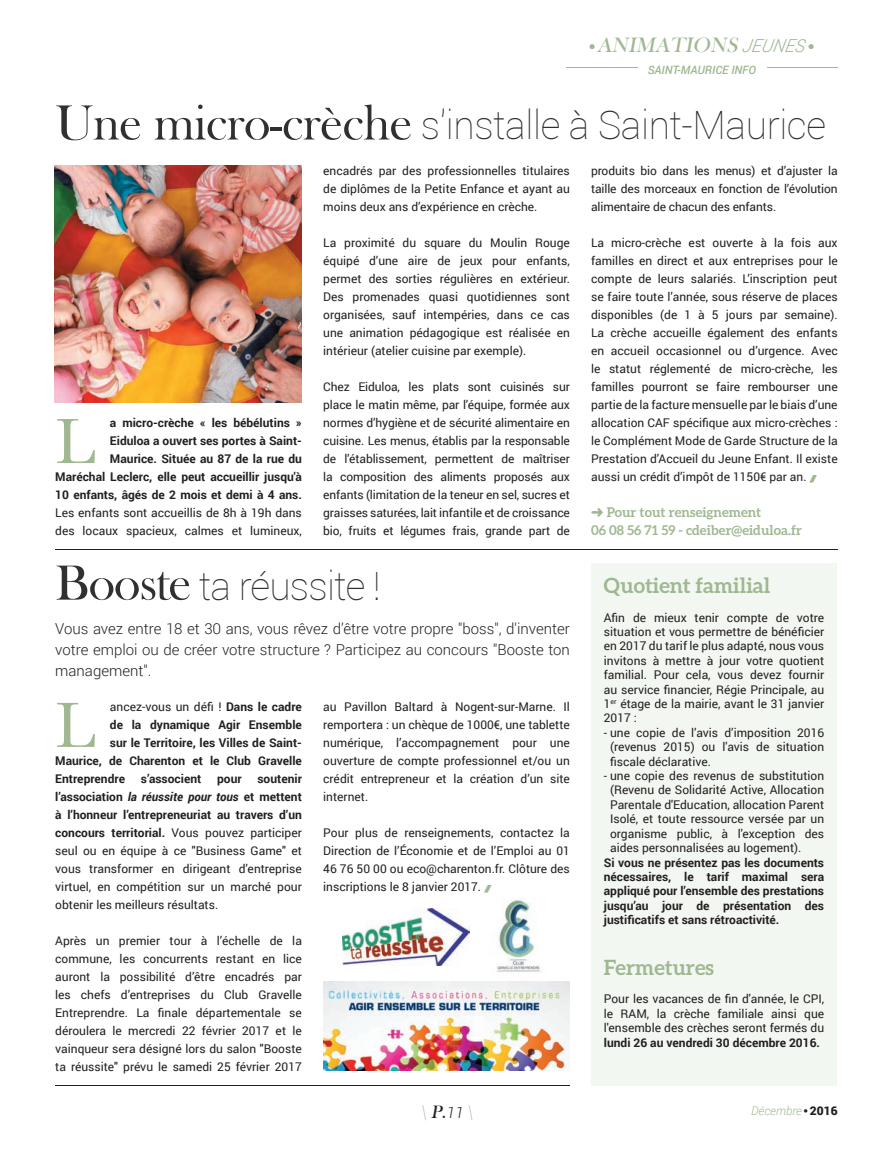
<style>
.page{position:relative;width:893px;height:1149px;background:#fff}
.page>*{position:absolute;margin:0;border:0;box-sizing:border-box;transform-origin:0 0}
.t1{font:66.3px "Baskerville";color:#9fb891}
.t2{font:100 39px "Roboto";letter-spacing:-.01em;color:#312f30}
.t3{font:italic 21.3px "Bask Old Face";color:#9fb891}
.t4{font:700 21px "Aleo";color:#9fb891}
.t5{font:italic 18.45px "Bask Old Face";color:#9fb891}
.t6{font:300 15px/21px "Roboto";color:#231f20;text-align:justify}
.t7{font:700 13.5px/18px "Aleo";color:#9fb891}
.t8{font:12px/18px "Roboto";color:#231f20;text-align:justify}
.t9{font:700 12px/18px "Roboto";color:#231f20;text-align:right}
.t10{font:italic 300 12px "Roboto";color:#9fb891}
.t11{font:italic 500 11.55px "Roboto";color:#9fb891}
.t12{font:6.9px "Zapf Dingbats ITC";color:#9fb891}
.s1{font-family:"Roboto";font-weight:300;font-size:17.85px}
.s2{font-family:"Bask Old Face";font-weight:400;font-size:51px}
.s3{font-weight:700}
.s4{font-weight:700;font-style:italic}
.s5{color:#231f20}
.s6{font-family:"Roboto";font-weight:300;font-size:15.45px;color:#231f20}
.s7{font-family:"Bask Old Face";font-weight:400;font-style:normal;color:#231f20}
.s8{font-weight:900;font-style:normal;color:#231f20}
</style>
<div class="page">
<hr style="left:55px;top:549px;width:783px;height:1px;background:#231f20">
<hr style="left:55px;top:1084px;width:515px;height:1px;background:#231f20">
<img style="left:55px;top:165px;width:247px;height:238px">
<img style="left:323px;top:981px;width:247px;height:89px">
<img style="left:343px;top:908px;width:126px;height:57px">
<img style="left:496px;top:897px;width:46px;height:75px">
<hr style="left:566px;top:67px;width:71px;height:1px;background:#9fb891">
<hr style="left:767px;top:67px;width:71px;height:1px;background:#9fb891">
<div style="left:591px;top:563px;width:246px;height:521px;background:#f3f7f2"></div>
<h3 class="t3" style="left:589px;top:34px;width:220px">● ANIMATIONS <span class="s1">JEUNES</span></h3>
<p class="t12" style="left:808px;top:43px;width:7px">●</p>
<p class="t11" style="left:648px;top:62px;width:110px">SAINT-MAURICE INFO</p>
<h2 class="t2" style="left:55px;top:98px;width:772px"><span class="s2">Une micro-crèche</span> s'installe à Saint-Maurice</h2>
<p class="t9" style="left:55px;top:413px;width:248px">a micro-crèche « les bébélutins »<br>Eiduloa a ouvert ses portes à Saint-<br>Maurice. Située au 87 de la rue du<br>Maréchal Leclerc, elle peut accueillir jusqu'à 10 enfants, âgés de 2 mois et demi à 4 ans.</p>
<p class="t8" style="left:55px;top:503px;width:248px">Les enfants sont accueillis de 8h à 19h dans des locaux spacieux, calmes et lumineux,</p>
<h1 class="t1" style="left:55px;top:402px;width:42px">L</h1>
<p class="t8" style="left:323px;top:161px;width:248px">encadrés par des professionnelles titulaires de diplômes de la Petite Enfance et ayant au moins deux ans d’expérience en crèche.</p>
<p class="t8" style="left:323px;top:233px;width:248px">La proximité du square du Moulin Rouge équipé d’une aire de jeux pour enfants, permet des sorties régulières en extérieur.<br>Des promenades quasi quotidiennes sont organisées, sauf intempéries, dans ce cas une animation pédagogique est réalisée en intérieur (atelier cuisine par exemple).</p>
<p class="t8" style="left:323px;top:377px;width:248px">Chez Eiduloa, les plats sont cuisinés sur place le matin même, par l’équipe, formée aux normes d’hygiène et de sécurité alimentaire en cuisine. Les menus, établis par la responsable de l’établissement, permettent de maîtriser la composition des aliments proposés aux enfants (limitation de la teneur en sel, sucres et graisses saturées, lait infantile et de croissance bio, fruits et légumes frais, grande part de</p>
<h2 class="t2" style="left:55px;top:558px;width:327px"><span class="s2">Booste</span> ta réussite !</h2>
<p class="t6" style="left:55px;top:617px;width:516px">Vous avez entre 18 et 30 ans, vous rêvez d’être votre propre "boss", d'inventer votre emploi ou de créer votre structure ? Participez au concours "Booste ton management".</p>
<h1 class="t1" style="left:55px;top:686px;width:42px">L</h1>
<p class="t8" style="left:110px;top:697px;width:193px">ancez-vous un défi ! <span class="s3">Dans le cadre</span></p>
<p class="t9" style="left:110px;top:715px;width:193px">de la dynamique Agir Ensemble</p>
<p class="t9" style="left:110px;top:733px;width:193px">sur le Territoire, les Villes de Saint-</p>
<p class="t9" style="left:55px;top:751px;width:248px">Maurice, de Charenton et le Club Gravelle</p>
<p class="t9" style="left:55px;top:769px;width:71px">Entreprendre</p>
<p class="t9" style="left:141px;top:769px;width:62px">s’associent</p>
<p class="t9" style="left:217px;top:769px;width:26px">pour</p>
<p class="t8" style="left:55px;top:769px;width:248px;text-indent:202px"><span class="s3">soutenir l’association</span> <span class="s4">la réussite pour tous</span> <span class="s3">et mettent à l’honneur l’entrepreneuriat au travers d’un concours territorial.</span> Vous pouvez participer seul ou en équipe à ce "Business Game" et vous transformer en dirigeant d’entreprise virtuel, en compétition sur un marché pour obtenir les meilleurs résultats.</p>
<p class="t8" style="left:55px;top:931px;width:248px">Après un premier tour à l’échelle de la commune, les concurrents restant en lice auront la possibilité d’être encadrés par les chefs d’entreprises du Club Gravelle Entreprendre. La finale départementale se déroulera le mercredi 22 février 2017 et le vainqueur sera désigné lors du salon "Booste ta réussite" prévu le samedi 25 février 2017</p>
<p class="t8" style="left:323px;top:696px;width:248px">au Pavillon Baltard à Nogent-sur-Marne. Il remportera : un chèque de 1000€, une tablette numérique, l’accompagnement pour une ouverture de compte professionnel et/ou un crédit entrepreneur et la création d’un site internet.</p>
<p class="t8" style="left:323px;top:822px;width:248px">Pour plus de renseignements, contactez la Direction de l’Économie et de l’Emploi au 01<br>46 76 50 00 ou eco@charenton.fr. Clôture des inscriptions le 8 janvier 2017.</p>
<p class="t8" style="left:591px;top:161px;width:248px">produits bio dans les menus) et d’ajuster la taille des morceaux en fonction de l’évolution alimentaire de chacun des enfants.</p>
<p class="t8" style="left:591px;top:233px;width:248px">La micro-crèche est ouverte à la fois aux familles en direct et aux entreprises pour le compte de leurs salariés. L’inscription peut se faire toute l’année, sous réserve de places disponibles (de 1 à 5 jours par semaine).<br>La crèche accueille également des enfants en accueil occasionnel ou d’urgence. Avec le statut réglementé de micro-crèche, les familles pourront se faire rembourser une partie de la facture mensuelle par le biais d’une allocation CAF spécifique aux micro-crèches : le Complément Mode de Garde Structure de la Prestation d’Accueil du Jeune Enfant. Il existe aussi un crédit d’impôt de 1150€ par an.</p>
<p class="t7" style="left:591px;top:502px;width:212px">➜ Pour tout renseignement<br>06 08 56 71 59 - cdeiber@eiduloa.fr</p>
<h3 class="t4" style="left:604px;top:573px;width:168px">Quotient familial</h3>
<p class="t8" style="left:604px;top:609px;width:222px;line-height:14.4px">Afin de mieux tenir compte de votre situation et vous permettre de bénéficier en 2017 du tarif le plus adapté, nous vous invitons à mettre à jour votre quotient familial. Pour cela, vous devez fournir au service financier, Régie Principale, au 1<sup>er</sup> étage de la mairie, avant le 31 janvier 2017 :</p>
<p class="t8" style="left:610px;top:724px;width:216px;line-height:14.4px;text-indent:-6px">- une copie de l’avis d’imposition 2016 (revenus 2015) ou l'avis de situation fiscale déclarative.</p>
<p class="t8" style="left:610px;top:767px;width:216px;line-height:14.4px;text-indent:-6px">- une copie des revenus de substitution (Revenu de Solidarité Active, Allocation Parentale d'Education, allocation Parent Isolé, et toute ressource versée par un organisme public, à l'exception des aides personnalisées au logement).</p>
<p class="t9" style="left:604px;top:854px;width:222px;line-height:14.4px;text-align:justify">Si vous ne présentez pas les documents nécessaires, le tarif maximal sera appliqué pour l’ensemble des prestations jusqu’au jour de présentation des justificatifs et sans rétroactivité.</p>
<h3 class="t4" style="left:604px;top:954px;width:112px">Fermetures</h3>
<p class="t8" style="left:604px;top:991px;width:222px;line-height:14.4px">Pour les vacances de fin d'année, le CPI, le RAM, la crèche familiale ainsi que l'ensemble des crèches seront fermés du</p>
<p class="t9" style="left:604px;top:1032px;width:218px">lundi 26 au vendredi 30 décembre 2016.</p>
<h3 class="t5" style="left:421px;top:1101px;width:53px">\ <span class="s5">P.</span><span class="s6">11</span> \</h3>
<p class="t10" style="left:751px;top:1101px;width:88px">Décembre<span class="s7">•</span><span class="s8">2016</span></p>
</div>
